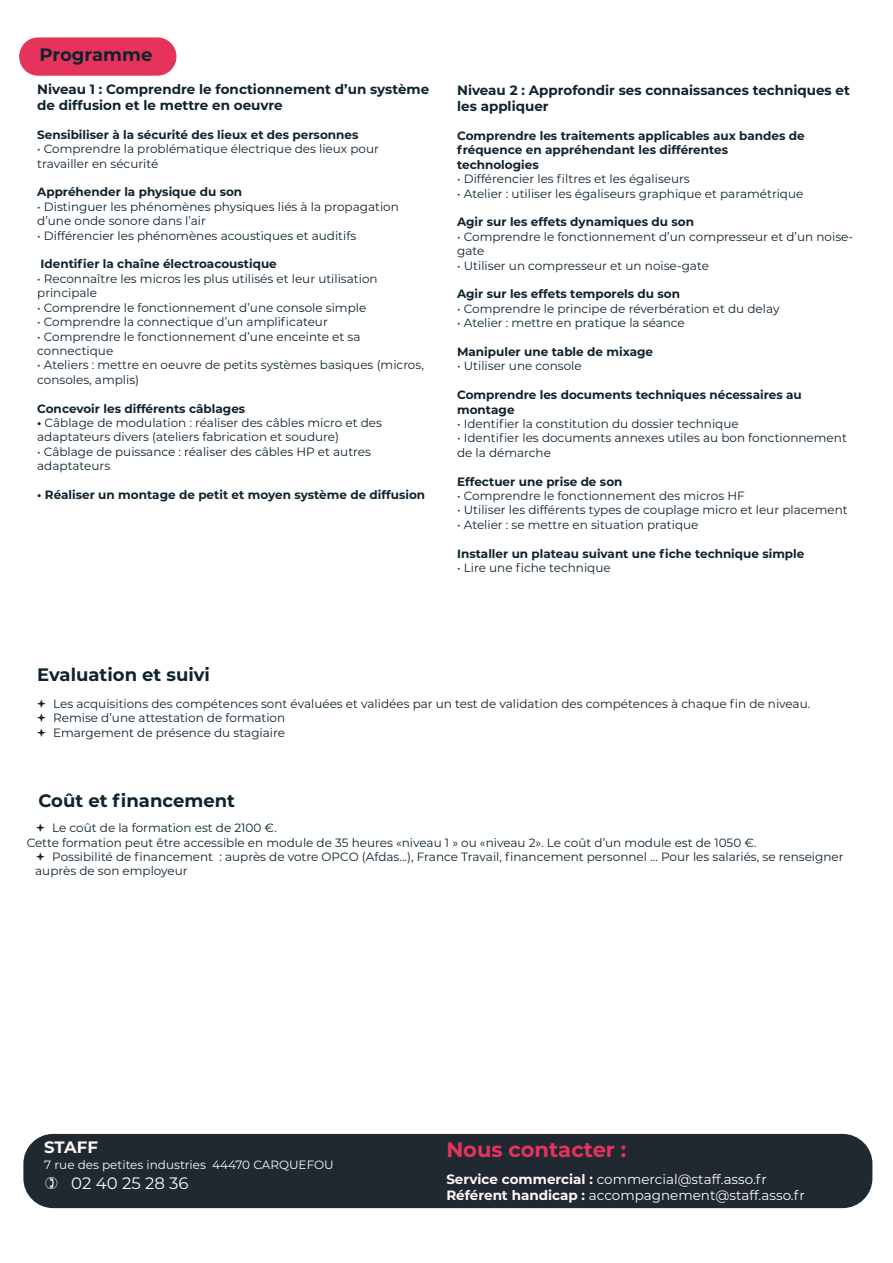
<style>
.page{position:relative;width:893px;height:1263px;background:#fff}
.page>*{position:absolute;margin:0;border:0;box-sizing:border-box;transform-origin:0 0}
.t1{font:700 21px "Montserrat";color:#e5335b}
.t2{font:700 18px "Montserrat";color:#0f232f}
.t3{font:16.5px "Montserrat";color:#fef8f8}
.t4{font:700 16.5px "Montserrat";letter-spacing:-.005em;color:#fef8f8}
.t5{font:700 13.5px/16.2px "Montserrat";color:#0f232f}
.t6{font:13.5px "Montserrat";color:#fef8f8}
.t7{font:12px/14.4px "Montserrat";color:#0f232f}
.t8{font:700 12px/14.4px "Montserrat";color:#0f232f}
.t9{font:12px "Montserrat";color:#fef8f8}
.s1{font-weight:700}
</style>
<div class="page">
<div style="left:23px;top:1134px;width:849px;height:74px;background:#202932;border-radius:30px"></div>
<div style="left:19px;top:37px;width:157px;height:39px;background:#e5335b;border-radius:19px"></div>
<p class="t2" style="left:40px;top:42px;width:114px">Programme</p>
<p class="t5" style="left:37px;top:80px;width:394px">Niveau 1 : Comprendre le fonctionnement d’un système de diffusion et le mettre en oeuvre</p>
<p class="t8" style="left:37px;top:127px;width:323px">Sensibiliser à la sécurité des lieux et des personnes</p>
<p class="t7" style="left:37px;top:141px;width:343px">• Comprendre la problématique électrique des lieux pour travailler en sécurité</p>
<p class="t8" style="left:37px;top:184px;width:207px">Appréhender la physique du son</p>
<p class="t7" style="left:37px;top:199px;width:363px">• Distinguer les phénomènes physiques liés à la propagation d’une onde sonore dans l’air</p>
<p class="t7" style="left:37px;top:228px;width:321px">• Différencier les phénomènes acoustiques et auditifs</p>
<p class="t8" style="left:41px;top:256px;width:238px">Identifier la chaîne électroacoustique</p>
<p class="t7" style="left:37px;top:271px;width:342px">• Reconnaître les micros les plus utilisés et leur utilisation principale</p>
<p class="t7" style="left:37px;top:300px;width:331px">• Comprendre le fonctionnement d’une console simple</p>
<p class="t7" style="left:37px;top:314px;width:292px">• Comprendre la connectique d’un amplificateur</p>
<p class="t7" style="left:37px;top:329px;width:325px">• Comprendre le fonctionnement d’une enceinte et sa connectique</p>
<p class="t7" style="left:37px;top:357px;width:388px">• Ateliers : mettre en oeuvre de petits systèmes basiques (micros, consoles, amplis)</p>
<p class="t8" style="left:37px;top:400px;width:210px">Concevoir les différents câblages</p>
<p class="t7" style="left:37px;top:415px;width:346px"><span class="s1">•</span> Câblage de modulation : réaliser des câbles micro et des adaptateurs divers (ateliers fabrication et soudure)</p>
<p class="t7" style="left:37px;top:444px;width:335px">• Câblage de puissance : réaliser des câbles HP et autres adaptateurs</p>
<p class="t8" style="left:37px;top:487px;width:389px">• Réaliser un montage de petit et moyen système de diffusion</p>
<p class="t5" style="left:457px;top:81px;width:394px">Niveau 2 : Approfondir ses connaissances techniques et les appliquer</p>
<p class="t8" style="left:457px;top:128px;width:349px">Comprendre les traitements applicables aux bandes de fréquence en appréhendant les différentes</p>
<p class="t8" style="left:457px;top:157px;width:83px">technologies</p>
<p class="t7" style="left:457px;top:171px;width:234px">• Différencier les filtres et les égaliseurs</p>
<p class="t7" style="left:457px;top:186px;width:348px">• Atelier : utiliser les égaliseurs graphique et paramétrique</p>
<p class="t8" style="left:457px;top:214px;width:238px">Agir sur les effets dynamiques du son</p>
<p class="t7" style="left:457px;top:229px;width:398px">• Comprendre le fonctionnement d’un compresseur et d’un noise&shy;gate</p>
<p class="t7" style="left:457px;top:258px;width:253px">• Utiliser un compresseur et un noise-gate</p>
<p class="t8" style="left:457px;top:286px;width:224px">Agir sur les effets temporels du son</p>
<p class="t7" style="left:457px;top:301px;width:324px">• Comprendre le principe de réverbération et du delay</p>
<p class="t7" style="left:457px;top:315px;width:229px">• Atelier : mettre en pratique la séance</p>
<p class="t8" style="left:457px;top:344px;width:198px">Manipuler une table de mixage</p>
<p class="t7" style="left:457px;top:358px;width:126px">• Utiliser une console</p>
<p class="t8" style="left:457px;top:387px;width:346px">Comprendre les documents techniques nécessaires au montage</p>
<p class="t7" style="left:457px;top:416px;width:283px">• Identifier la constitution du dossier technique</p>
<p class="t7" style="left:457px;top:430px;width:391px">• Identifier les documents annexes utiles au bon fonctionnement de la démarche</p>
<p class="t8" style="left:457px;top:473px;width:167px">Effectuer une prise de son</p>
<p class="t7" style="left:457px;top:488px;width:289px">• Comprendre le fonctionnement des micros HF</p>
<p class="t7" style="left:457px;top:502px;width:392px">• Utiliser les différents types de couplage micro et leur placement</p>
<p class="t7" style="left:457px;top:517px;width:243px">• Atelier : se mettre en situation pratique</p>
<p class="t8" style="left:457px;top:545px;width:349px">Installer un plateau suivant une fiche technique simple</p>
<p class="t7" style="left:457px;top:560px;width:155px">• Lire une fiche technique</p>
<p class="t2" style="left:37px;top:661px;width:174px">Evaluation et suivi</p>
<p class="t7" style="left:53px;top:696px;width:759px">Les acquisitions des compétences sont évaluées et validées par un test de validation des compétences à chaque fin de niveau.</p>
<p class="t7" style="left:53px;top:710px;width:234px">Remise d’une attestation de formation</p>
<p class="t7" style="left:53px;top:725px;width:233px">Emargement de présence du stagiaire</p>
<p class="t2" style="left:38px;top:787px;width:198px">Coût et financement</p>
<p class="t7" style="left:52px;top:820px;width:226px">Le coût de la formation est de 2100 €.</p>
<p class="t7" style="left:27px;top:835px;width:732px">Cette formation peut être accessible en module de 35 heures «niveau 1 » ou «niveau 2». Le coût d’un module est de 1050 €.</p>
<p class="t7" style="left:35px;top:849px;width:810px;text-indent:17px">Possibilité de financement : auprès de votre OPCO (Afdas...), France Travail, financement personnel ... Pour les salariés, se renseigner auprès de son employeur</p>
<p class="t4" style="left:44px;top:1135px;width:55px">STAFF</p>
<p class="t9" style="left:44px;top:1156px;width:291px">7 rue des petites industries 44470 CARQUEFOU</p>
<p class="t3" style="left:71px;top:1172px;width:119px">02 40 25 28 36</p>
<p class="t1" style="left:446px;top:1134px;width:182px">Nous contacter :</p>
<p class="t6" style="left:446px;top:1170px;width:322px"><span class="s1">Service commercial :</span> commercial@staff.asso.fr</p>
<p class="t6" style="left:446px;top:1186px;width:360px"><span class="s1">Référent handicap :</span> accompagnement@staff.asso.fr</p>
</div>
